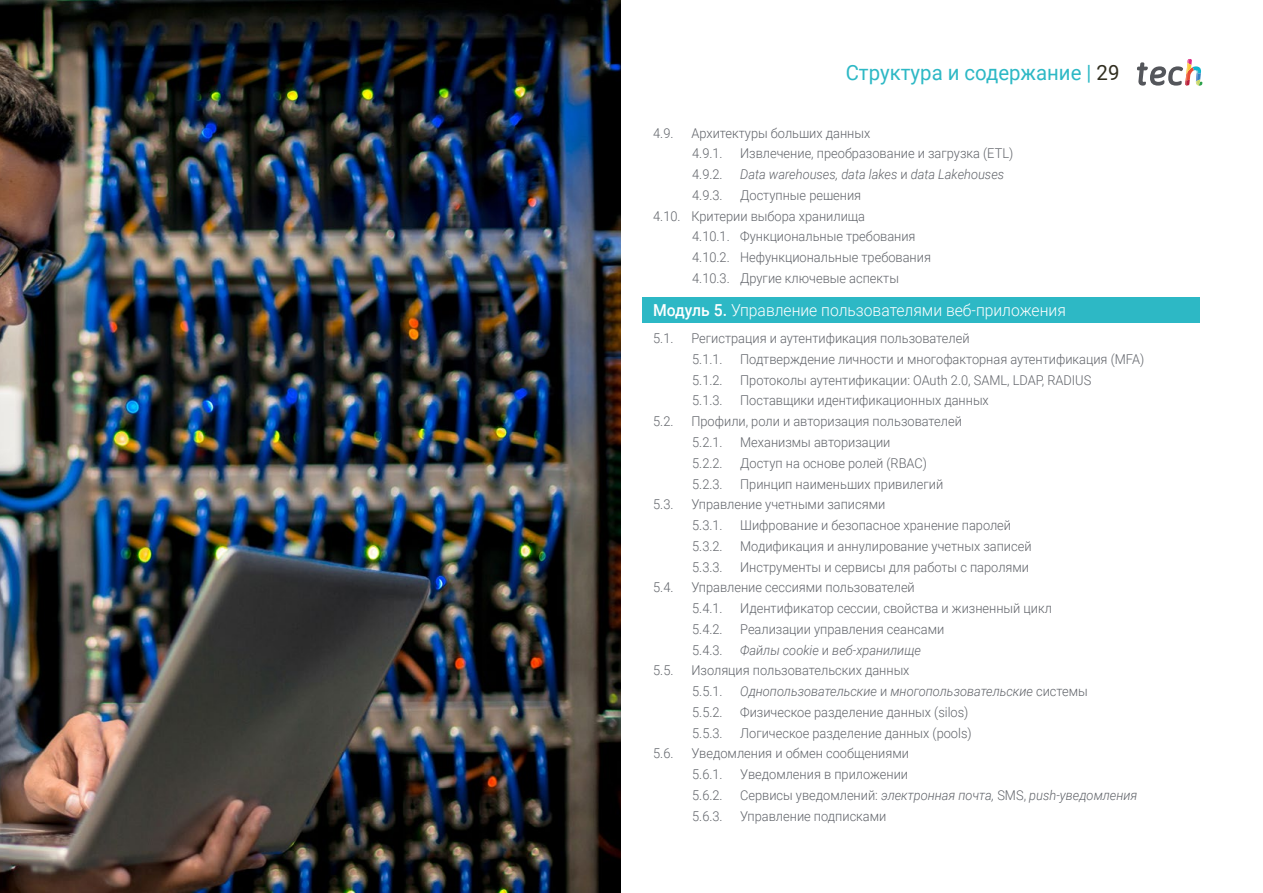
<style>
.page{position:relative;width:1263px;height:893px;background:#fff}
.page>*{position:absolute;margin:0;border:0;box-sizing:border-box;transform-origin:0 0}
.t1{font:21px "Roboto";color:#2db8c5}
.t2{font:300 16.5px "Roboto";color:#fff;scale:.95 1}
.t3{font:300 13.5px/20.7px "Roboto";color:#61646a;scale:.95 1}
.t4{font:italic 300 13.5px "Roboto";color:#61646a;scale:.95 1}
.s1{color:#312e20}
.s2{font-style:normal}
.s3{font-weight:500}
</style>
<div class="page">
<svg style="left:1137px;top:59px;width:65px;height:27px"></svg>
<div style="left:642px;top:297px;width:557px;height:25px;background:#2db8c5"></div>
<img style="left:0;top:0;width:621px;height:893px">
<h1 class="t1" style="left:846px;top:57px;width:275px">Структура и содержание | <span class="s1">29</span></h1>
<p class="t3" style="left:653px;top:122px;width:23px">4.9.</p>
<p class="t3" style="left:691px;top:122px;width:190px">Архитектуры больших данных<br>4.9.1.</p>
<p class="t3" style="left:740px;top:143px;width:289px">Извлечение, преобразование и загрузка (ETL)</p>
<p class="t3" style="left:692px;top:164px;width:34px">4.9.2.</p>
<p class="t4" style="left:740px;top:165px;width:279px">Data warehouses, data lakes <span class="s2">и</span> data Lakehouses</p>
<p class="t3" style="left:692px;top:184px;width:34px">4.9.3.</p>
<p class="t3" style="left:740px;top:184px;width:129px">Доступные решения</p>
<p class="t3" style="left:653px;top:205px;width:224px">4.10. Критерии выбора хранилища</p>
<p class="t3" style="left:692px;top:226px;width:237px">4.10.1. Функциональные требования</p>
<p class="t3" style="left:692px;top:247px;width:253px">4.10.2. Нефункциональные требования</p>
<p class="t3" style="left:692px;top:267px;width:219px">4.10.3. Другие ключевые аспекты</p>
<p class="t2" style="left:653px;top:299px;width:436px"><span class="s3">Модуль 5.</span> Управление пользователями веб-приложения</p>
<p class="t3" style="left:653px;top:328px;width:23px">5.1.</p>
<p class="t3" style="left:691px;top:328px;width:294px">Регистрация и аутентификация пользователей<br>5.1.1.</p>
<p class="t3" style="left:740px;top:348px;width:427px">Подтверждение личности и многофакторная аутентификация (MFA)</p>
<p class="t3" style="left:692px;top:369px;width:34px">5.1.2.</p>
<p class="t3" style="left:740px;top:369px;width:371px">Протоколы аутентификации: OAuth 2.0, SAML, LDAP, RADIUS</p>
<p class="t3" style="left:692px;top:390px;width:34px">5.1.3.</p>
<p class="t3" style="left:740px;top:390px;width:263px">Поставщики идентификационных данных</p>
<p class="t3" style="left:653px;top:411px;width:23px">5.2.</p>
<p class="t3" style="left:691px;top:411px;width:286px">Профили, роли и авторизация пользователей<br>5.2.1.</p>
<p class="t3" style="left:740px;top:431px;width:160px">Механизмы авторизации</p>
<p class="t3" style="left:692px;top:452px;width:34px">5.2.2.</p>
<p class="t3" style="left:740px;top:452px;width:198px">Доступ на основе ролей (RBAC)</p>
<p class="t3" style="left:692px;top:473px;width:34px">5.2.3.</p>
<p class="t3" style="left:740px;top:473px;width:215px">Принцип наименьших привилегий</p>
<p class="t3" style="left:653px;top:494px;width:23px">5.3.</p>
<p class="t3" style="left:691px;top:494px;width:206px">Управление учетными записями<br>5.3.1.</p>
<p class="t3" style="left:740px;top:514px;width:287px">Шифрование и безопасное хранение паролей</p>
<p class="t3" style="left:692px;top:535px;width:34px">5.3.2.</p>
<p class="t3" style="left:740px;top:535px;width:308px">Модификация и аннулирование учетных записей</p>
<p class="t3" style="left:692px;top:556px;width:34px">5.3.3.</p>
<p class="t3" style="left:740px;top:556px;width:306px">Инструменты и сервисы для работы с паролями</p>
<p class="t3" style="left:653px;top:577px;width:23px">5.4.</p>
<p class="t3" style="left:691px;top:577px;width:237px">Управление сессиями пользователей<br>5.4.1.</p>
<p class="t3" style="left:740px;top:597px;width:330px">Идентификатор сессии, свойства и жизненный цикл</p>
<p class="t3" style="left:692px;top:618px;width:34px">5.4.2.</p>
<p class="t3" style="left:740px;top:618px;width:216px">Реализации управления сеансами</p>
<p class="t3" style="left:692px;top:639px;width:34px">5.4.3.</p>
<p class="t4" style="left:740px;top:640px;width:192px">Файлы cookie <span class="s2">и</span> веб-хранилище</p>
<p class="t3" style="left:653px;top:660px;width:23px">5.5.</p>
<p class="t3" style="left:691px;top:660px;width:231px">Изоляция пользовательских данных<br>5.5.1.</p>
<p class="t4" style="left:740px;top:682px;width:367px">Однопользовательские <span class="s2">и</span> многопользовательские <span class="s2">системы</span></p>
<p class="t3" style="left:692px;top:701px;width:34px">5.5.2.</p>
<p class="t3" style="left:740px;top:701px;width:242px">Физическое разделение данных (silos)</p>
<p class="t3" style="left:692px;top:722px;width:34px">5.5.3.</p>
<p class="t3" style="left:740px;top:722px;width:245px">Логическое разделение данных (pools)</p>
<p class="t3" style="left:653px;top:743px;width:23px">5.6.</p>
<p class="t3" style="left:691px;top:743px;width:231px">Уведомления и обмен сообщениями<br>5.6.1.</p>
<p class="t3" style="left:740px;top:763px;width:178px">Уведомления в приложении</p>
<p class="t3" style="left:692px;top:784px;width:34px">5.6.2.</p>
<p class="t4" style="left:740px;top:785px;width:419px"><span class="s2">Сервисы уведомлений:</span> электронная почта, <span class="s2">SMS,</span> push-уведомления</p>
<p class="t3" style="left:692px;top:805px;width:34px">5.6.3.</p>
<p class="t3" style="left:740px;top:805px;width:155px">Управление подписками</p>
</div>
